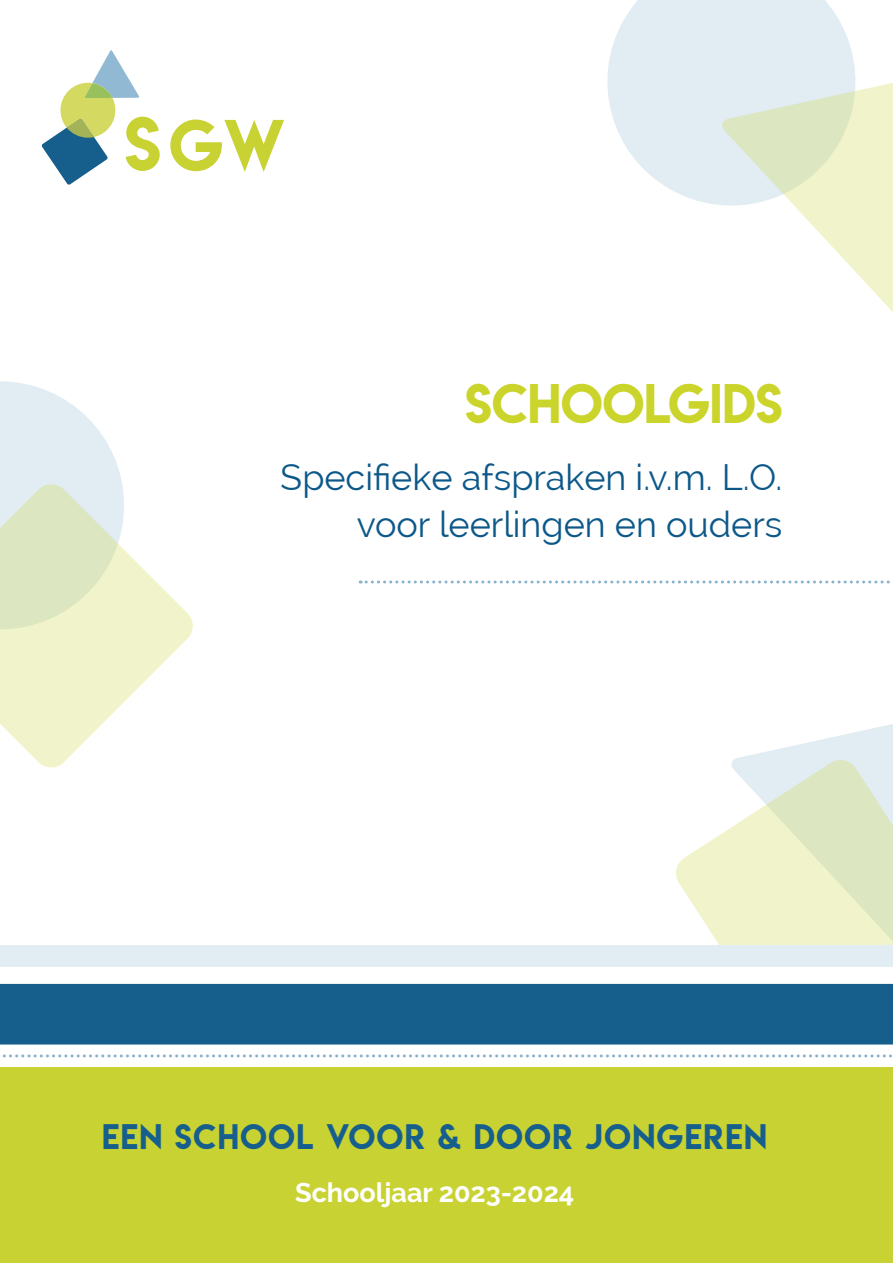
<style>
.page{position:relative;width:893px;height:1263px;background:#fff}
.page>*{position:absolute;margin:0;border:0;box-sizing:border-box;transform-origin:0 0}
.t1{font:64.65px "Lemon Milk";color:#c9d233}
.t2{font:49.5px "Lemon Milk";color:#cad42b}
.t3{font:36px/46.5px "Raleway";color:#0c5889;text-align:right}
.t4{font:31.5px "Lemon Milk";letter-spacing:.05em;color:#165f8d}
.t5{font:700 27px "Raleway";color:#fff}
.s1{font-size:67.95px}
</style>
<div class="page">
<svg style="left:743px;top:724px;width:150px;height:33px;fill:#eaf2f6"></svg>
<svg style="left:676px;top:757px;width:217px;height:188px"></svg>
<svg style="left:42px;top:50px;width:97px;height:135px"></svg>
<div style="left:0;top:1067px;width:893px;height:196px;background:#c9d233"></div>
<svg style="left:3px;top:1054px;width:889px;height:3px"></svg>
<div style="left:0;top:984px;width:893px;height:60px;background:#165f8d"></div>
<svg style="left:0;top:381px;width:122px;height:101px"></svg>
<svg style="left:360px;top:580px;width:530px;height:3px"></svg>
<div style="left:0;top:945px;width:893px;height:22px;background:#e2ecf3"></div>
<svg style="left:0;top:482px;width:193px;height:286px"></svg>
<svg style="left:607px;top:0;width:244px;height:205px;fill:#e2ecf3"></svg>
<svg style="left:721px;top:49px;width:172px;height:263px"></svg>
<h1 class="t1" style="left:124px;top:99px;width:162px"><span class="s1">S</span>GW</h1>
<h2 class="t2" style="left:465px;top:368px;width:319px">SCHOOLGIDS</h2>
<p class="t3" style="left:280px;top:454px;width:504px">Specifieke afspraken i.v.m. L.O. voor leerlingen en ouders</p>
<p class="t4" style="left:102px;top:1114px;width:666px">EEN SCHOOL VOOR &amp; DOOR JONGEREN</p>
<p class="t5" style="left:295px;top:1177px;width:281px">Schooljaar 2023-2024</p>
</div>
